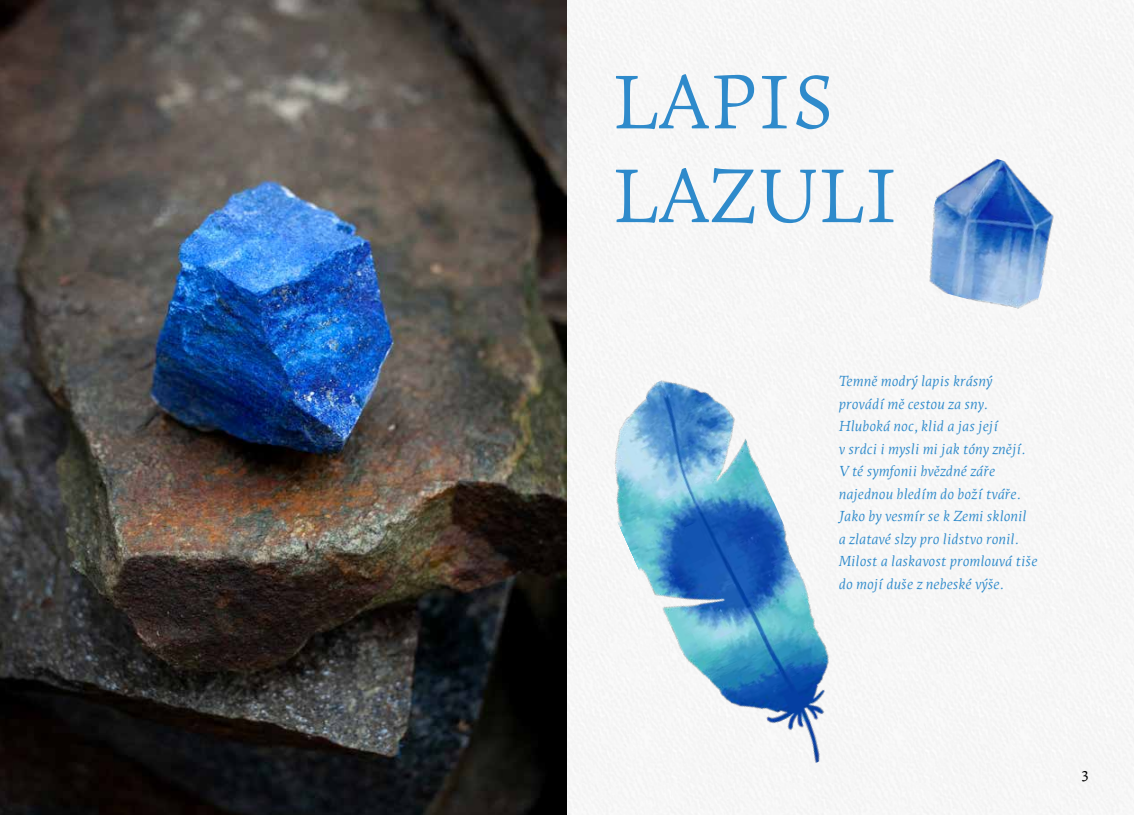
<style>
.page{position:relative;width:1134px;height:815px;background:#fff}
.page>*{position:absolute;margin:0;border:0;box-sizing:border-box;transform-origin:0 0}
.t1{font:300 78.12px/93.8px "Leksa";letter-spacing:.01em;color:#2e8acb}
.t2{font:italic 300 15px/22.5px "Leksa";color:#2e8acb}
.t3{font:15px "Leksa";color:#000}
</style>
<div class="page">
<img style="left:0;top:0;width:1134px;height:815px">
<img style="left:913px;top:146px;width:157px;height:171px">
<img style="left:572px;top:359px;width:306px;height:438px">
<h1 class="t1" style="left:612px;top:55px;width:287px">LAPIS<br>LAZULI</h1>
<p class="t2" style="left:839px;top:370px;width:200px">Temně modrý lapis krásný provádí mě cestou za sny.<br>Hluboká noc, klid a jas její<br>v srdci i mysli mi jak tóny znějí.<br>V té symfonii hvězdné záře najednou hledím do boží tváře.<br>Jako by vesmír se k Zemi sklonil a zlatavé slzy pro lidstvo ronil.<br>Milost a laskavost promlouvá tiše do mojí duše z nebeské výše.</p>
<p class="t3" style="left:1081px;top:767px;width:9px">3</p>
</div>
